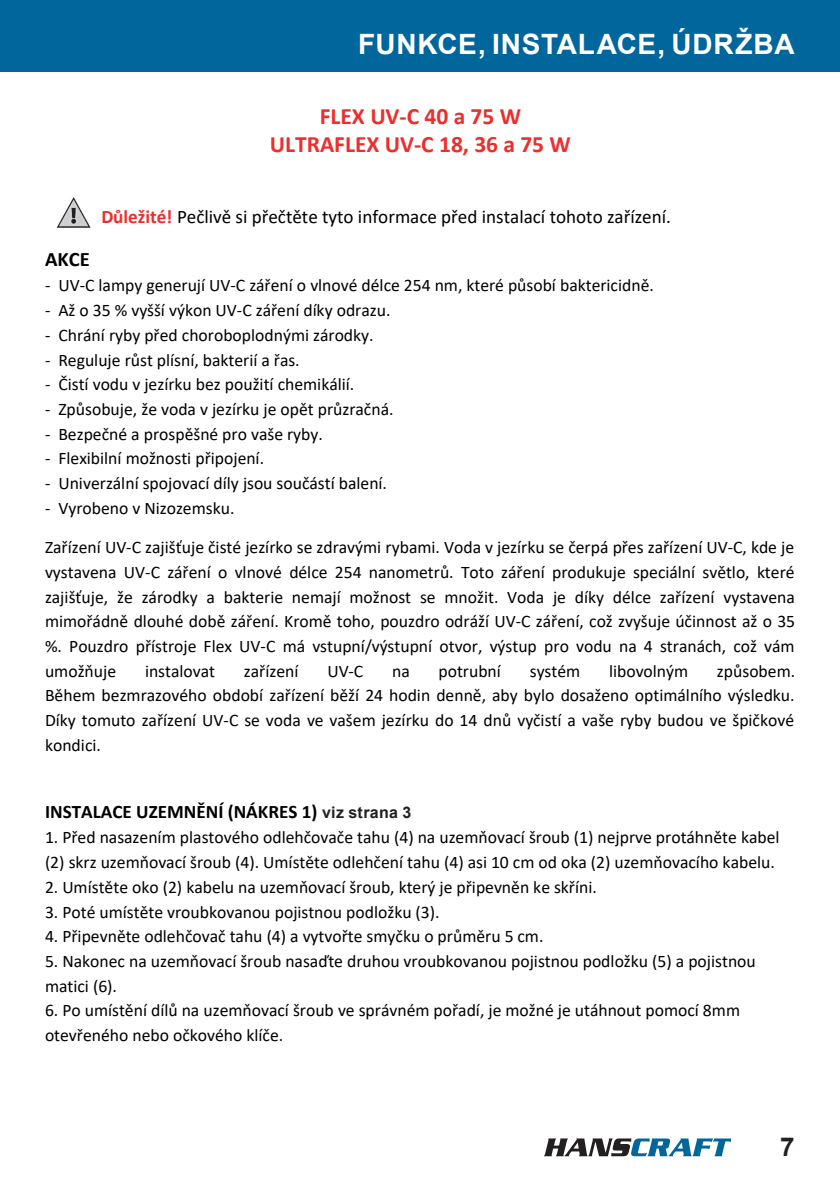
<style>
.page{position:relative;width:840px;height:1191px;background:#fff}
.page>*{position:absolute;margin:0;border:0;box-sizing:border-box;transform-origin:0 0}
.t1{font:700 28px "Arial";letter-spacing:.025em;color:#fff}
.t2{font:700 26px "Arial";color:#231f20}
.t3{font:700 23.6px/28.6px "Calibri";color:#ee2d2d;text-align:center}
.t4{font:700 20.6px "Calibri";color:#000001}
.t5{font:19.2px "Calibri";color:#000001}
.t6{font:700 19.2px "Calibri";color:#000001}
.t7{font:17.6px/24.6px "Calibri";color:#000001}
.t8{font:700 16px "Arial";letter-spacing:.015em;color:#231f20}
.s1{font-weight:700;color:#ee2d2d}
</style>
<div class="page">
<img style="left:56px;top:197px;width:35px;height:31px">
<svg style="left:544px;top:1138px;width:186px;height:18px"></svg>
<div style="left:0;top:0;width:839px;height:72px;background:#01669c"></div>
<h1 class="t1" style="left:358px;top:26px;width:438px">FUNKCE, INSTALACE, ÚDRŽBA</h1>
<h3 class="t3" style="left:270px;top:102px;width:302px">FLEX UV-C 40 a 75 W<br>ULTRAFLEX UV-C 18, 36 a 75 W</h3>
<p class="t5" style="left:101px;top:207px;width:571px"><span class="s1">Důležité!</span> Pečlivě si přečtěte tyto informace před instalací tohoto zařízení.</p>
<p class="t4" style="left:45px;top:249px;width:46px">AKCE</p>
<p class="t7" style="left:45px;top:273px;width:610px">- UV-C lampy generují UV-C záření o vlnové délce 254 nm, které působí baktericidně.</p>
<p class="t7" style="left:45px;top:298px;width:347px">- Až o 35 % vyšší výkon UV-C záření díky odrazu.</p>
<p class="t7" style="left:45px;top:323px;width:330px">- Chrání ryby před choroboplodnými zárodky.</p>
<p class="t7" style="left:45px;top:348px;width:256px">- Reguluje růst plísní, bakterií a řas.</p>
<p class="t7" style="left:45px;top:372px;width:311px">- Čistí vodu v jezírku bez použití chemikálií.</p>
<p class="t7" style="left:45px;top:397px;width:350px">- Způsobuje, že voda v jezírku je opět průzračná.</p>
<p class="t7" style="left:45px;top:422px;width:279px">- Bezpečné a prospěšné pro vaše ryby.</p>
<p class="t7" style="left:45px;top:446px;width:220px">- Flexibilní možnosti připojení.</p>
<p class="t7" style="left:45px;top:471px;width:343px">- Univerzální spojovací díly jsou součástí balení.</p>
<p class="t7" style="left:45px;top:496px;width:191px">- Vyrobeno v Nizozemsku.</p>
<p class="t7" style="left:45px;top:535px;width:751px;text-align:justify">Zařízení UV-C zajišťuje čisté jezírko se zdravými rybami. Voda v jezírku se čerpá přes zařízení UV-C, kde je vystavena UV-C záření o vlnové délce 254 nanometrů. Toto záření produkuje speciální světlo, které zajišťuje, že zárodky a bakterie nemají možnost se množit. Voda je díky délce zařízení vystavena mimořádně dlouhé době záření. Kromě toho, pouzdro odráží UV-C záření, což zvyšuje účinnost až o 35 %. Pouzdro přístroje Flex UV-C má vstupní/výstupní otvor, výstup pro vodu na 4 stranách, což vám umožňuje</p>
<p class="t7" style="left:45px;top:659px;width:751px;text-align:justify;text-indent:671px">způsobem.<br>Během bezmrazového období zařízení běží 24 hodin denně, aby bylo dosaženo optimálního výsledku.<br>Díky tomuto zařízení UV-C se voda ve vašem jezírku do 14 dnů vyčistí a vaše ryby budou ve špičkové kondici.</p>
<p class="t7" style="left:145px;top:659px;width:71px">instalovat</p>
<p class="t7" style="left:244px;top:659px;width:56px">zařízení</p>
<p class="t7" style="left:327px;top:659px;width:37px">UV-C</p>
<p class="t7" style="left:392px;top:659px;width:19px">na</p>
<p class="t7" style="left:438px;top:659px;width:64px">potrubní</p>
<p class="t7" style="left:529px;top:659px;width:52px">systém</p>
<p class="t7" style="left:608px;top:659px;width:81px">libovolným</p>
<p class="t6" style="left:45px;top:802px;width:274px">INSTALACE UZEMNĚNÍ (NÁKRES 1)</p>
<p class="t7" style="left:45px;top:825px;width:735px">1. Před nasazením plastového odlehčovače tahu (4) na uzemňovací šroub (1) nejprve protáhněte kabel (2) skrz uzemňovací šroub (4). Umístěte odlehčení tahu (4) asi 10 cm od oka (2) uzemňovacího kabelu.</p>
<p class="t7" style="left:45px;top:875px;width:553px">2. Umístěte oko (2) kabelu na uzemňovací šroub, který je připevněn ke skříni.</p>
<p class="t7" style="left:45px;top:899px;width:396px">3. Poté umístěte vroubkovanou pojistnou podložku (3).</p>
<p class="t7" style="left:45px;top:924px;width:499px">4. Připevněte odlehčovač tahu (4) a vytvořte smyčku o průměru 5 cm.</p>
<p class="t7" style="left:45px;top:949px;width:712px">5. Nakonec na uzemňovací šroub nasaďte druhou vroubkovanou pojistnou podložku (5) a pojistnou matici (6).</p>
<p class="t7" style="left:45px;top:998px;width:696px">6. Po umístění dílů na uzemňovací šroub ve správném pořadí, je možné je utáhnout pomocí 8mm otevřeného nebo očkového klíče.</p>
<p class="t8" style="left:322px;top:802px;width:91px">viz strana 3</p>
<h2 class="t2" style="left:779px;top:1130px;width:16px">7</h2>
</div>
